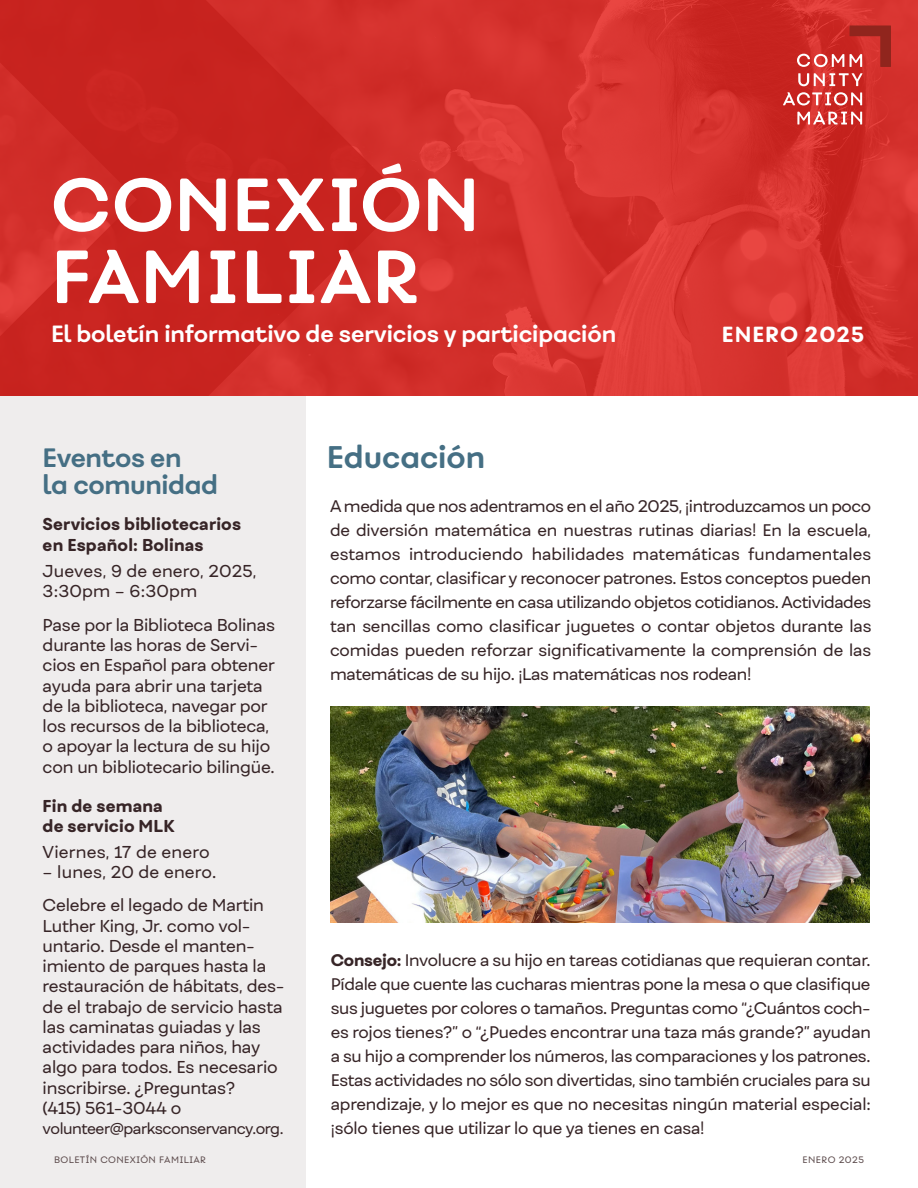
<style>
.page{position:relative;width:918px;height:1188px;background:#fff}
.page>*{position:absolute;margin:0;border:0;box-sizing:border-box;transform-origin:0 0}
.t1{font:700 72px/72px "Fibra One Alt";letter-spacing:.015em;color:#fff}
.t2{font:700 30px "Fibra One Alt";color:#456f84}
.t3{font:700 25.5px/27px "Fibra One Alt";letter-spacing:-.015em;color:#456f84}
.t4{font:700 22.5px "Fibra One Alt";letter-spacing:-.005em;color:#fff}
.t5{font:800 21px "Fibra One";letter-spacing:.05em;color:#fff}
.t6{font:16.5px/20.2px "Fibra One";letter-spacing:-.01em;color:#372527}
.t7{font:16.5px/19.8px "Fibra One";letter-spacing:.01em;color:#372527}
.t8{font:800 16.5px/21px "Fibra One";letter-spacing:.01em;color:#372527}
.Better_Justification{font:16.2px/24px "Fibra One";letter-spacing:-.01em;color:#372527;text-align:justify}
.t9{font:15px "Fibra One";letter-spacing:-.03em;color:#372527}
.t10{font:9px "Fibra One Alt";letter-spacing:.05em;color:#5e4d4e}
.s1{font-weight:800}
</style>
<div class="page">
<div style="left:0;top:381px;width:306px;height:807px;background:#efeded"></div>
<svg style="left:0;top:0;width:918px;height:395px;fill:#d12e2a"></svg>
<img style="left:331px;top:706px;width:538px;height:217px">
<svg style="left:797px;top:54px;width:47px;height:13px"></svg>
<svg style="left:850px;top:25px;width:41px;height:42px"></svg>
<svg style="left:798px;top:73px;width:65px;height:13px"></svg>
<svg style="left:783px;top:92px;width:79px;height:13px"></svg>
<svg style="left:797px;top:111px;width:65px;height:14px"></svg>
<p class="t1" style="left:51px;top:168px;width:430px">CONEXIÓN<br>FAMILIAR</p>
<p class="t4" style="left:51px;top:320px;width:567px">El boletín informativo de servicios y participación</p>
<p class="t5" style="left:722px;top:321px;width:144px">ENERO 2025</p>
<p class="t3" style="left:43px;top:444px;width:177px">Eventos en<br>la comunidad</p>
<p class="t8" style="left:43px;top:513px;width:200px">Servicios bibliotecarios en Español: Bolinas</p>
<p class="t7" style="left:43px;top:561px;width:215px">Jueves, 9 de enero, 2025,<br>3:30pm – 6:30pm</p>
<p class="t6" style="left:43px;top:614px;width:234px">Pase por la Biblioteca Bolinas durante las horas de Servi&shy;cios en Español para obtener ayuda para abrir una tarjeta de la biblioteca, navegar por los recursos de la biblioteca, o apoyar la lectura de su hijo con un bibliotecario bilingüe.</p>
<p class="t8" style="left:43px;top:796px;width:133px;line-height:19.5px">Fin de semana de servicio MLK</p>
<p class="t7" style="left:43px;top:842px;width:168px">Viernes, 17 de enero</p>
<p class="t7" style="left:43px;top:861px;width:175px">– lunes, 20 de enero.</p>
<p class="t6" style="left:43px;top:895px;width:243px">Celebre el legado de Martin<br>Luther King, Jr. como vol&shy;untario. Desde el manten&shy;imiento de parques hasta la restauración de hábitats, des&shy;de el trabajo de servicio hasta las caminatas guiadas y las actividades para niños, hay algo para todos. Es necesario inscribirse. ¿Preguntas?<br>(415) 561-3044 o</p>
<p class="t9" style="left:43px;top:1119px;width:242px">volunteer@parksconservancy.org.</p>
<p class="t2" style="left:327px;top:438px;width:160px">Educación</p>
<p class="Better_Justification" style="left:330px;top:494px;width:543px">A medida que nos adentramos en el año 2025, ¡introduzcamos un poco de diversión matemática en nuestras rutinas diarias! En la escuela, estamos introduciendo habilidades matemáticas fundamentales como contar, clasificar y reconocer patrones. Estos conceptos pueden reforzarse fácilmente en casa utilizando objetos cotidianos. Actividades tan sencillas como clasificar juguetes o contar objetos durante las comidas pueden reforzar significativamente la comprensión de las matemáticas de su hijo. ¡Las matemáticas nos rodean!</p>
<p class="Better_Justification" style="left:331px;top:948px;width:542px"><span class="s1">Consejo:</span> Involucre a su hijo en tareas cotidianas que requieran contar.<br>Pídale que cuente las cucharas mientras pone la mesa o que clasifique sus juguetes por colores o tamaños. Preguntas como “¿Cuántos coch&shy;es rojos tienes?” o “¿Puedes encontrar una taza más grande?” ayudan a su hijo a comprender los números, las comparaciones y los patrones.<br>Estas actividades no sólo son divertidas, sino también cruciales para su aprendizaje, y lo mejor es que no necesitas ningún material especial: ¡sólo tienes que utilizar lo que ya tienes en casa!</p>
<p class="t10" style="left:54px;top:1154px;width:153px">BOLETÍN CONEXIÓN FAMILIAR</p>
<p class="t10" style="left:803px;top:1154px;width:63px">ENERO 2025</p>
</div>
